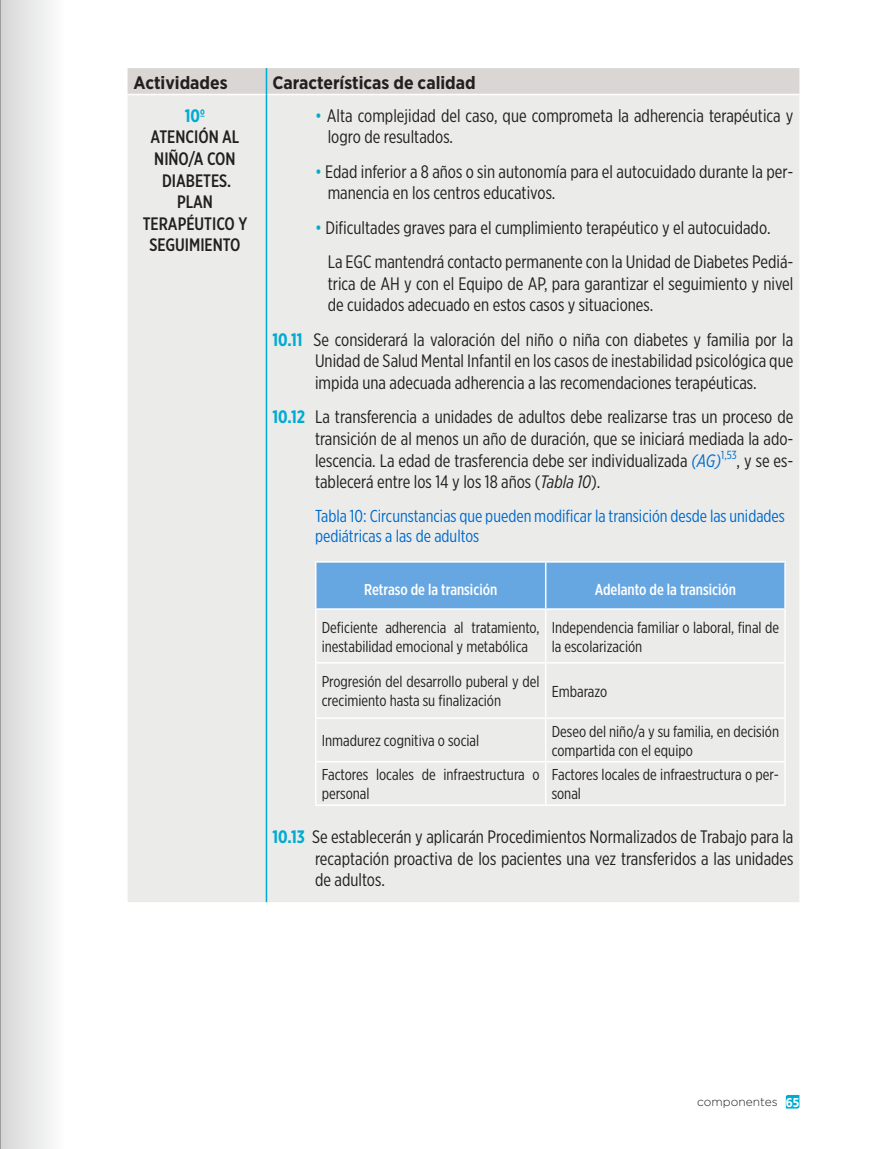
<style>
.page{position:relative;width:893px;height:1149px;background:#fff}
.page>*{position:absolute;margin:0;border:0;box-sizing:border-box;transform-origin:0 0}
.t1{font:18px/21.6px "Gotham X Narrow";color:#231f20;text-align:justify}
.t2{font:500 18px/21.6px "Gotham X Narrow";color:#231f20;text-align:center}
.t3{font:700 18px "Gotham Narrow";color:#231f20}
.t4{font:700 18px "Gotham X Narrow";color:#00abd2}
.t5{font:17.25px/20.7px "Gotham X Narrow";color:#006cce}
.t6{font:15.75px/18.9px "Gotham X Narrow";color:#231f20}
.cuerpo_de_texto{font:500 15.75px "Gotham X Narrow";color:#fff}
.t7{font:300 12px "Gotham";color:#231f20}
.s1{color:#00abd2}
.s2{font-weight:700;color:#00abd2}
.s3{font-style:italic;color:#006cce}
.s4{font-style:italic}
.s5{font-family:"Gotham X Narrow";font-weight:700;font-size:12.75px;color:#fff}
</style>
<div class="page">
<svg style="left:786px;top:1094px;width:13px;height:14px"></svg>
<div style="left:128px;top:95px;width:671px;height:806px;background:#ebebea"></div>
<div style="left:128px;top:68px;width:671px;height:26px;background:#d9d6d4"></div>
<hr style="left:266px;top:94px;width:1px;height:807px;background:#00abd2">
<div style="left:316px;top:562px;width:468px;height:46px;background:#66a7e2"></div>
<hr style="left:315px;top:561px;width:231px;height:1px;background:#fff">
<hr style="left:315px;top:562px;width:1px;height:46px;background:#fff">
<hr style="left:546px;top:561px;width:240px;height:1px;background:#fff">
<hr style="left:545px;top:562px;width:1px;height:46px;background:#fff">
<hr style="left:784px;top:562px;width:2px;height:46px;background:#fff">
<hr style="left:315px;top:608px;width:231px;height:1px;background:#fff">
<hr style="left:315px;top:609px;width:1px;height:53px;background:#fff">
<hr style="left:546px;top:608px;width:240px;height:1px;background:#fff">
<hr style="left:545px;top:609px;width:1px;height:53px;background:#fff">
<hr style="left:784px;top:609px;width:2px;height:53px;background:#fff">
<hr style="left:315px;top:662px;width:231px;height:1px;background:#fff">
<hr style="left:315px;top:663px;width:1px;height:54px;background:#fff">
<hr style="left:546px;top:662px;width:240px;height:1px;background:#fff">
<hr style="left:545px;top:663px;width:1px;height:54px;background:#fff">
<hr style="left:784px;top:663px;width:2px;height:54px;background:#fff">
<hr style="left:315px;top:717px;width:231px;height:1px;background:#fff">
<hr style="left:315px;top:718px;width:1px;height:42px;background:#fff">
<hr style="left:546px;top:717px;width:240px;height:1px;background:#fff">
<hr style="left:545px;top:718px;width:1px;height:42px;background:#fff">
<hr style="left:784px;top:718px;width:2px;height:42px;background:#fff">
<hr style="left:315px;top:760px;width:231px;height:2px;background:#fff">
<hr style="left:315px;top:762px;width:1px;height:42px;background:#fff">
<hr style="left:546px;top:760px;width:240px;height:2px;background:#fff">
<hr style="left:545px;top:762px;width:1px;height:42px;background:#fff">
<hr style="left:784px;top:762px;width:2px;height:42px;background:#fff">
<hr style="left:315px;top:804px;width:231px;height:1px;background:#fff">
<hr style="left:546px;top:804px;width:240px;height:1px;background:#fff">
<div style="left:0;top:0;width:72px;height:1148px;background:linear-gradient(to right,#d5d5d6,#fff)"></div>
<p class="t3" style="left:134px;top:71px;width:96px">Actividades</p>
<p class="t3" style="left:272px;top:71px;width:205px">Características de calidad</p>
<p class="t4" style="left:185px;top:104px;width:22px">10º</p>
<p class="t2" style="left:151px;top:126px;width:90px">ATENCIÓN AL</p>
<p class="t2" style="left:154px;top:147px;width:83px">NIÑO/A CON</p>
<p class="t2" style="left:162px;top:169px;width:71px">DIABETES.</p>
<p class="t2" style="left:177px;top:191px;width:37px">PLAN</p>
<p class="t2" style="left:143px;top:212px;width:106px">TERAPÉUTICO Y<br>SEGUIMIENTO</p>
<p class="t1" style="left:328px;top:104px;width:467px;text-indent:-13px"><span class="s1">•</span> Alta complejidad del caso, que comprometa la adherencia terapéutica y logro de resultados.</p>
<p class="t1" style="left:328px;top:160px;width:467px;text-indent:-13px"><span class="s1">•</span> Edad inferior a 8 años o sin autonomía para el autocuidado durante la per&shy;manencia en los centros educativos.</p>
<p class="t1" style="left:315px;top:216px;width:457px"><span class="s1">•</span> Dificultades graves para el cumplimiento terapéutico y el autocuidado.</p>
<p class="t1" style="left:328px;top:250px;width:467px">La EGC mantendrá contacto permanente con la Unidad de Diabetes Pediá&shy;trica de AH y con el Equipo de AP, para garantizar el seguimiento y nivel de cuidados adecuado en estos casos y situaciones.</p>
<p class="t1" style="left:315px;top:328px;width:480px;text-indent:-43px"><span class="s2">10.11</span> Se considerará la valoración del niño o niña con diabetes y familia por la Unidad de Salud Mental Infantil en los casos de inestabilidad psicológica que impida una adecuada adherencia a las recomendaciones terapéuticas.</p>
<p class="t1" style="left:315px;top:406px;width:480px;text-indent:-43px"><span class="s2">10.12</span> La transferencia a unidades de adultos debe realizarse tras un proceso de transición de al menos un año de duración, que se iniciará mediada la ado&shy;lescencia. La edad de trasferencia debe ser individualizada <span class="s3">(AG)</span><sup>1,53</sup>, y se es&shy;tablecerá entre los 14 y los 18 años (<span class="s4">Tabla 10</span>).</p>
<p class="t5" style="left:315px;top:505px;width:471px">Tabla 10: Circunstancias que pueden modificar la transición desde las unidades pediátricas a las de adultos</p>
<p class="cuerpo_de_texto" style="left:364px;top:579px;width:135px">Retraso de la transición</p>
<p class="cuerpo_de_texto" style="left:595px;top:579px;width:143px">Adelanto de la transición</p>
<p class="t6" style="left:322px;top:617px;width:219px">Deficiente adherencia al tratamiento, inestabilidad emocional y metabólica</p>
<p class="t6" style="left:552px;top:617px;width:229px">Independencia familiar o laboral, final de la escolarización</p>
<p class="t6" style="left:322px;top:672px;width:219px">Progresión del desarrollo puberal y del crecimiento hasta su finalización</p>
<p class="t6" style="left:552px;top:681px;width:57px">Embarazo</p>
<p class="t6" style="left:322px;top:730px;width:159px">Inmadurez cognitiva o social</p>
<p class="t6" style="left:552px;top:721px;width:229px">Deseo del niño/a y su familia, en decisión compartida con el equipo</p>
<p class="t6" style="left:322px;top:764px;width:219px">Factores locales de infraestructura o personal</p>
<p class="t6" style="left:552px;top:764px;width:229px">Factores locales de infraestructura o per&shy;sonal</p>
<p class="t1" style="left:315px;top:825px;width:480px;text-indent:-43px"><span class="s2">10.13</span> Se establecerán y aplicarán Procedimientos Normalizados de Trabajo para la recaptación proactiva de los pacientes una vez transferidos a las unidades de adultos.</p>
<p class="t7" style="left:697px;top:1093px;width:104px">componentes <span class="s5">65</span></p>
</div>
